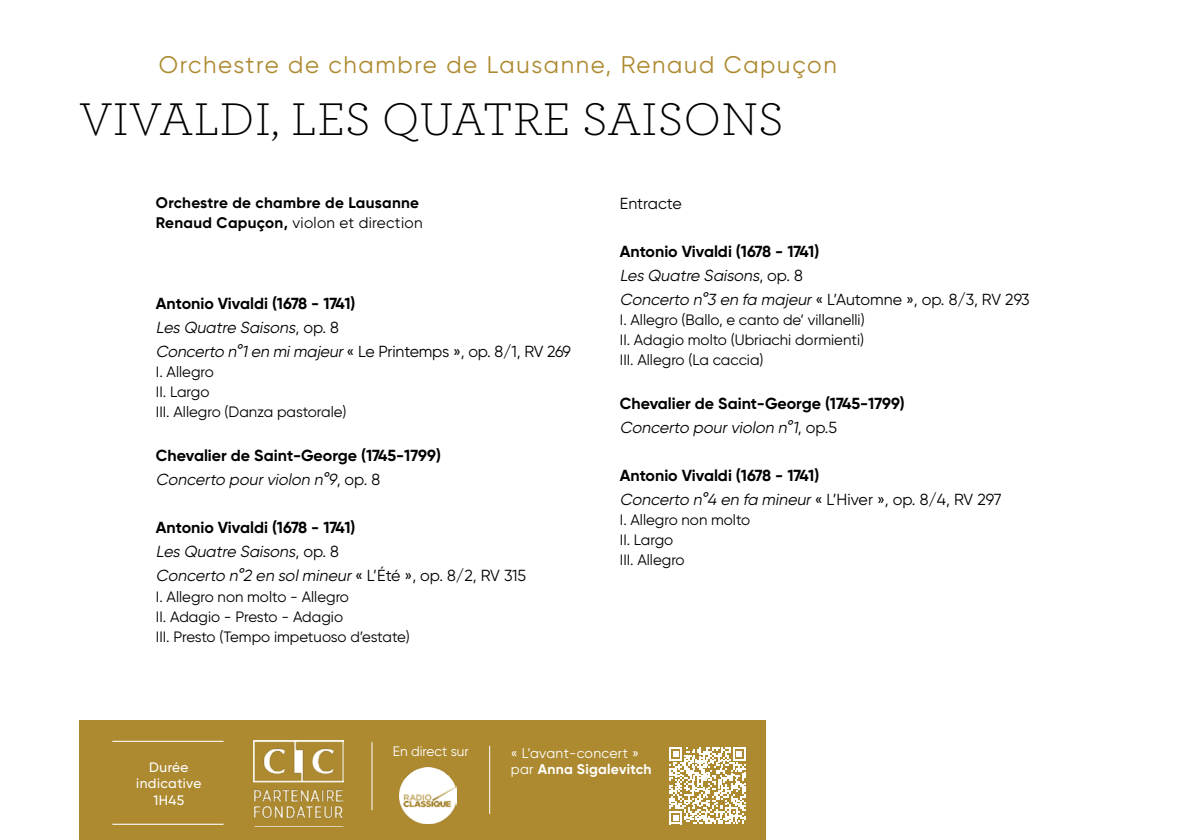
<style>
.page{position:relative;width:1191px;height:840px;background:#fff}
.page>*{position:absolute;margin:0;border:0;box-sizing:border-box;transform-origin:0 0}
._2016_gros_titre_bla{font:300 48px "Archer";letter-spacing:.01em;color:#000}
._2016_-_Chef_d_orche{font:24px "Gilroy";letter-spacing:.07em;color:#ad8a30}
._2015_Detail_du_grou{font:italic 16px/24px "Gilroy";color:#000}
._2015_Detail_du_grou-2{font:700 16px/24px "Gilroy";color:#000}
._2015_Detail_du_grou-3{font:16px "Gilroy";color:#000}
._2015_Detail_du_grou-4{font:700 15.2px/20px "Gilroy";letter-spacing:.02em;color:#000}
._2015_Detail_du_grou-5{font:15px/20px "Gilroy";color:#000}
._2016_Lieu_concert_b{font:14px/16px "Gilroy";letter-spacing:.02em;color:#fff}
.Texte_durée{font:500 13.8px/16.4px "Gilroy";letter-spacing:.03em;color:#fff;text-align:center}
.Légende_logos{font:13.8px "Gilroy";color:#fff}
.s1{font-weight:400}
.s2{font-weight:700;font-style:normal}
.s3{font-style:normal}
.s4{font-weight:400;font-style:italic}
.s5{font-weight:700}
</style>
<div class="page">
<div style="left:79px;top:720px;width:686px;height:119px;background:#ad8a30"></div>
<hr style="left:112px;top:823px;width:111px;height:1px;background:#fff">
<hr style="left:112px;top:740px;width:111px;height:1px;background:#fff">
<hr style="left:371px;top:741px;width:1px;height:68px;background:#fff">
<img style="left:400px;top:767px;width:56px;height:56px">
<img style="left:253px;top:740px;width:91px;height:79px">
<hr style="left:489px;top:745px;width:1px;height:68px;background:#fff">
<svg style="left:669px;top:747px;width:77px;height:76px"></svg>
<p class="_2016_-_Chef_d_orche" style="left:159px;top:50px;width:679px">Orchestre de chambre de Lausanne, Renaud Capuçon</p>
<p class="_2016_gros_titre_bla" style="left:79px;top:87px;width:705px">VIVALDI, LES QUATRE SAISONS</p>
<p class="_2015_Detail_du_grou-4" style="left:156px;top:192px;width:268px">Orchestre de chambre de Lausanne<br>Renaud Capuçon, <span class="s1">violon et direction</span></p>
<p class="_2015_Detail_du_grou" style="left:156px;top:291px;width:416px"><span class="s2">Antonio Vivaldi (1678 - 1741)<br></span>Les Quatre Saisons<span class="s3">, o p . 8<br></span>Concerto n°1en mimajeur<span class="s3">« Le Printemps », op. 8/1, RV 269</span></p>
<p class="_2015_Detail_du_grou-5" style="left:156px;top:361px;width:192px">I. Allegro<br>II. Largo<br>III. Allegro (Danza pastorale)</p>
<p class="_2015_Detail_du_grou-2" style="left:156px;top:443px;width:286px">Chevalier de Saint-George (1745-1799)<br><span class="s4">Concerto pourviolon n°9</span><span class="s1">, o p . 8</span></p>
<p class="_2015_Detail_du_grou" style="left:156px;top:515px;width:372px"><span class="s2">Antonio Vivaldi (1678 - 1741)<br></span>Les Quatre Saisons<span class="s3">, o p . 8<br></span>Concerto n°2 en solmineur<span class="s3">« L’ É t é » , o p . 8 / 2 , RV 31 5</span></p>
<p class="_2015_Detail_du_grou-5" style="left:156px;top:585px;width:255px">I. Allegro non molto - Allegro<br>II. Adagio - Presto - Adagio<br>III. Presto (Tempo impetuoso d’estate)</p>
<p class="_2015_Detail_du_grou-3" style="left:620px;top:193px;width:63px">Entracte</p>
<p class="_2015_Detail_du_grou" style="left:620px;top:239px;width:411px"><span class="s2">Antonio Vivaldi (1678 - 1741)<br></span>Les Quatre Saisons<span class="s3">, o p . 8<br></span>Concerto n°3 en fa majeur<span class="s3">« L’Automne », op. 8/3, RV 293</span></p>
<p class="_2015_Detail_du_grou-5" style="left:620px;top:309px;width:246px;text-align:justify">I. Allegro (Ballo, e canto de’ villanelli)<br>II. Adagio molto (Ubriachi dormienti)<br>III. Allegro (La caccia)</p>
<p class="_2015_Detail_du_grou-2" style="left:620px;top:391px;width:286px">Chevalier de Saint-George (1745-1799)<br><span class="s4">Concerto pourviolon n°1</span><span class="s1">, o p . 5</span></p>
<p class="_2015_Detail_du_grou-2" style="left:620px;top:463px;width:383px">Antonio Vivaldi (1678 - 1741)<br><span class="s4">Concerto n°4 en fa mineur</span><span class="s1">« L’ H i ve r » , o p . 8 / 4 , RV 2 97</span></p>
<p class="_2015_Detail_du_grou-5" style="left:620px;top:509px;width:132px">I. Allegro non molto<br>II. Largo<br>III. Allegro</p>
<p class="Texte_durée" style="left:136px;top:758px;width:67px">Durée indicative<br>1H45</p>
<p class="Légende_logos" style="left:393px;top:741px;width:78px">En direct sur</p>
<p class="_2016_Lieu_concert_b" style="left:511px;top:744px;width:142px">« L’avant-concert » par <span class="s5">Anna Sigalevitch</span></p>
</div>
